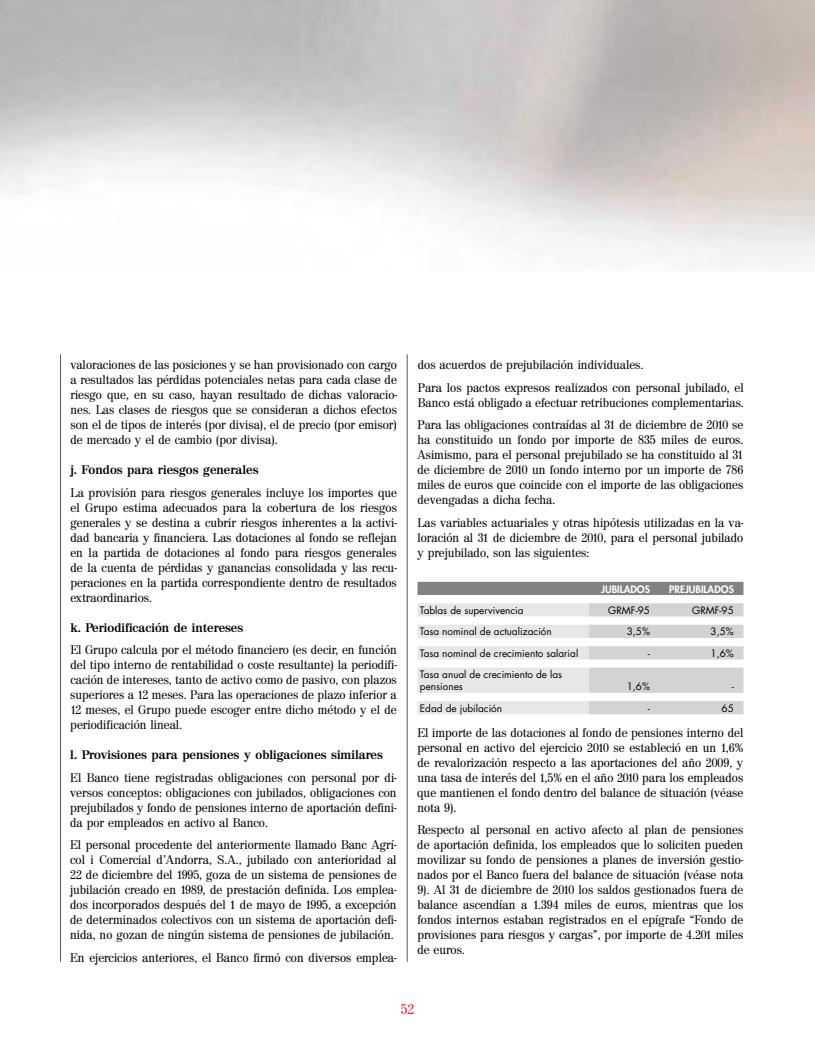
<style>
.page{position:relative;width:815px;height:1063px;background:#fff}
.page>*{position:absolute;margin:0;border:0;box-sizing:border-box;transform-origin:0 0}
.t1{font:15px "Madison Banc";color:#ed1a3b}
.t2{font:13.12px/15px "Madison Banc";color:#000;text-align:justify}
.t3{font:600 13.12px "Madison Banc";color:#000}
.t4{font:10px/12px "Futura Std";color:#000}
.t5{font:800 10px "Futura Std";color:#fff}
</style>
<div class="page">
<hr style="left:60px;top:354px;width:1px;height:608px;background:#58595b">
<hr style="left:407px;top:354px;width:1px;height:608px;background:#58595b">
<div style="left:417px;top:582px;width:326px;height:13px;background:#808285"></div>
<svg style="left:417px;top:603px;width:326px;height:111px"></svg>
<p class="t2" style="left:70px;top:358px;width:328px">valoraciones de las posiciones y se han provisionado con cargo a resultados las pérdidas potenciales netas para cada clase de riesgo que, en su caso, hayan resultado de dichas valoracio&shy;nes. Las clases de riesgos que se consideran a dichos efectos son el de tipos de interés (por divisa), el de precio (por emisor) de mercado y el de cambio (por divisa).</p>
<p class="t3" style="left:71px;top:463px;width:189px">j. Fondos para riesgos generales</p>
<p class="t2" style="left:70px;top:485px;width:328px">La provisión para riesgos generales incluye los importes que el Grupo estima adecuados para la cobertura de los riesgos generales y se destina a cubrir riesgos inherentes a la activi&shy;dad bancaria y financiera. Las dotaciones al fondo se reflejan en la partida de dotaciones al fondo para riesgos generales de la cuenta de pérdidas y ganancias consolidada y las recu&shy;peraciones en la partida correspondiente dentro de resultados extraordinarios.</p>
<p class="t3" style="left:70px;top:620px;width:174px">k. Periodificación de intereses</p>
<p class="t2" style="left:70px;top:643px;width:328px">El Grupo calcula por el método financiero (es decir, en función del tipo interno de rentabilidad o coste resultante) la periodifi&shy;cación de intereses, tanto de activo como de pasivo, con plazos superiores a 12 meses. Para las operaciones de plazo inferior a 12 meses, el Grupo puede escoger entre dicho método y el de periodificación lineal.</p>
<p class="t3" style="left:70px;top:748px;width:314px">l. Provisiones para pensiones y obligaciones similares</p>
<p class="t2" style="left:70px;top:770px;width:328px">El Banco tiene registradas obligaciones con personal por di&shy;versos conceptos: obligaciones con jubilados, obligaciones con prejubilados y fondo de pensiones interno de aportación defini&shy;da por empleados en activo al Banco.</p>
<p class="t2" style="left:70px;top:838px;width:328px">El personal procedente del anteriormente llamado Banc Agrí&shy;col i Comercial d’Andorra, S.A., jubilado con anterioridad al 22 de diciembre del 1995, goza de un sistema de pensiones de jubilación creado en 1989, de prestación definida. Los emplea&shy;dos incorporados después del 1 de mayo de 1995, a excepción de determinados colectivos con un sistema de aportación defi&shy;nida, no gozan de ningún sistema de pensiones de jubilación.</p>
<p class="t2" style="left:70px;top:950px;width:328px">En ejercicios anteriores, el Banco firmó con diversos emplea-</p>
<p class="t2" style="left:418px;top:354px;width:327px;line-height:22.5px">dos acuerdos de prejubilación individuales.<br>Para los pactos expresos realizados con personal jubilado, el</p>
<p class="t2" style="left:418px;top:395px;width:328px">Banco está obligado a efectuar retribuciones complementarias.</p>
<p class="t2" style="left:417px;top:418px;width:328px">Para las obligaciones contraídas al 31 de diciembre de 2010 se ha constituido un fondo por importe de 835 miles de euros.<br>Asimismo, para el personal prejubilado se ha constituido al 31 de diciembre de 2010 un fondo interno por un importe de 786 miles de euros que coincide con el importe de las obligaciones devengadas a dicha fecha.</p>
<p class="t2" style="left:417px;top:515px;width:327px">Las variables actuariales y otras hipótesis utilizadas en la va&shy;loración al 31 de diciembre de 2010, para el personal jubilado y prejubilado, son las siguientes:</p>
<p class="t5" style="left:601px;top:583px;width:49px">JUBILADOS</p>
<p class="t5" style="left:669px;top:583px;width:65px">PREJUBILADOS</p>
<p class="t4" style="left:420px;top:604px;width:105px">Tablas de supervivencia</p>
<p class="t4" style="left:608px;top:604px;width:43px">GRMF-95</p>
<p class="t4" style="left:692px;top:604px;width:43px">GRMF-95</p>
<p class="t4" style="left:420px;top:626px;width:133px">Tasa nominal de actualización</p>
<p class="t4" style="left:627px;top:626px;width:25px">3,5%</p>
<p class="t4" style="left:711px;top:626px;width:25px">3,5%</p>
<p class="t4" style="left:420px;top:647px;width:160px">Tasa nominal de crecimiento salarial</p>
<p class="t4" style="left:648px;top:647px;width:4px">-</p>
<p class="t4" style="left:711px;top:647px;width:25px">1,6%</p>
<p class="t4" style="left:420px;top:669px;width:144px">Tasa anual de crecimiento de las pensiones</p>
<p class="t4" style="left:627px;top:681px;width:25px">1,6%</p>
<p class="t4" style="left:732px;top:681px;width:4px">-</p>
<p class="t4" style="left:420px;top:702px;width:84px">Edad de jubilación</p>
<p class="t4" style="left:648px;top:702px;width:4px">-</p>
<p class="t4" style="left:722px;top:702px;width:14px">65</p>
<p class="t2" style="left:417px;top:725px;width:328px">El importe de las dotaciones al fondo de pensiones interno del personal en activo del ejercicio 2010 se estableció en un 1,6% de revalorización respecto a las aportaciones del año 2009, y una tasa de interés del 1,5% en el año 2010 para los empleados que mantienen el fondo dentro del balance de situación (véase nota 9).</p>
<p class="t2" style="left:417px;top:823px;width:328px">Respecto al personal en activo afecto al plan de pensiones de aportación definida, los empleados que lo soliciten pueden movilizar su fondo de pensiones a planes de inversión gestio&shy;nados por el Banco fuera del balance de situación (véase nota 9). Al 31 de diciembre de 2010 los saldos gestionados fuera de balance ascendían a 1.394 miles de euros, mientras que los fondos internos estaban registrados en el epígrafe “Fondo de provisiones para riesgos y cargas”, por importe de 4.201 miles de euros.</p>
<p class="t1" style="left:401px;top:1001px;width:15px">52</p>
</div>
